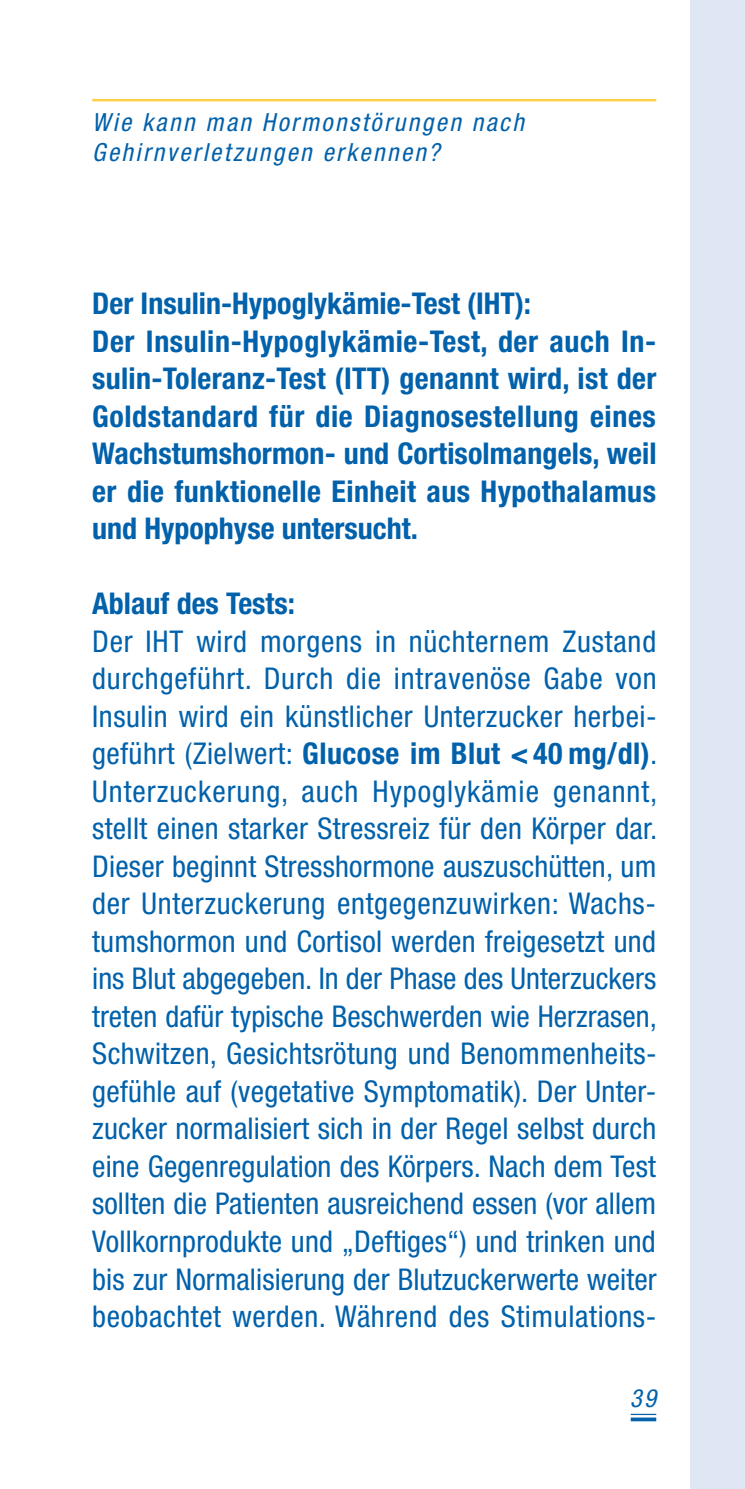
<style>
.page{position:relative;width:745px;height:1489px;background:#fff}
.page>*{position:absolute;margin:0;border:0;box-sizing:border-box;transform-origin:0 0}
.t1{font:condensed 30px/37.5px "Helvetica Neue LT Pro";letter-spacing:.01em;color:#0161ab}
.t2{font:700 condensed 30px/37.5px "Helvetica Neue LT Pro";letter-spacing:.01em;color:#0161ab}
.t3{font:italic condensed 25px/30px "Helvetica Neue LT Pro";letter-spacing:.095em;color:#0161ab}
.s1{font-weight:700}
</style>
<div class="page">
<div style="left:689px;top:0;width:55px;height:1488px;background:#e0e7f4"></div>
<hr style="left:92px;top:99px;width:564px;height:2px;background:#ffcf49">
<svg style="left:630px;top:1413px;width:25px;height:1px"></svg>
<svg style="left:630px;top:1417px;width:25px;height:4px"></svg>
<p class="t3" style="left:92px;top:108px;width:433px">Wie kann man Hormonstörungen nach<br>Gehirnverletzungen erkennen?</p>
<p class="t2" style="left:92px;top:284px;width:565px">Der Insulin-Hypoglykämie-Test (IHT):<br>Der Insulin-Hypoglykämie-Test, der auch In&shy;sulin-Toleranz-Test (ITT) genannt wird, ist der Goldstandard für die Diagnosestellung eines Wachstumshormon- und Cortisolmangels, weil er die funktionelle Einheit aus Hypothalamus und Hypophyse untersucht.</p>
<p class="t2" style="left:92px;top:584px;width:204px">Ablauf des Tests:</p>
<p class="t1" style="left:92px;top:622px;width:566px">Der IHT wird morgens in nüchternem Zustand durchgeführt. Durch die intravenöse Gabe von Insulin wird ein künstlicher Unterzucker herbei&shy;geführt (Zielwert: <span class="s1">Glucose im Blut &lt; 40 mg/dl)</span>.<br>Unterzuckerung, auch Hypoglykämie genannt, stellt einen starker Stressreiz für den Körper dar.<br>Dieser beginnt Stresshormone auszuschütten, um der Unterzuckerung entgegenzuwirken: Wachs&shy;tumshormon und Cortisol werden freigesetzt und ins Blut abgegeben. In der Phase des Unterzuckers treten dafür typische Beschwerden wie Herzrasen, Schwitzen, Gesichtsrötung und Benommenheits&shy;gefühle auf (vegetative Symptomatik). Der Unter&shy;zucker normalisiert sich in der Regel selbst durch eine Gegenregulation des Körpers. Nach dem Test sollten die Patienten ausreichend essen (vor allem Vollkornprodukte und „Deftiges“) und trinken und bis zur Normalisierung der Blutzuckerwerte weiter beobachtet werden. Während des Stimulations-</p>
<p class="t3" style="left:629px;top:1383px;width:28px">39</p>
</div>
